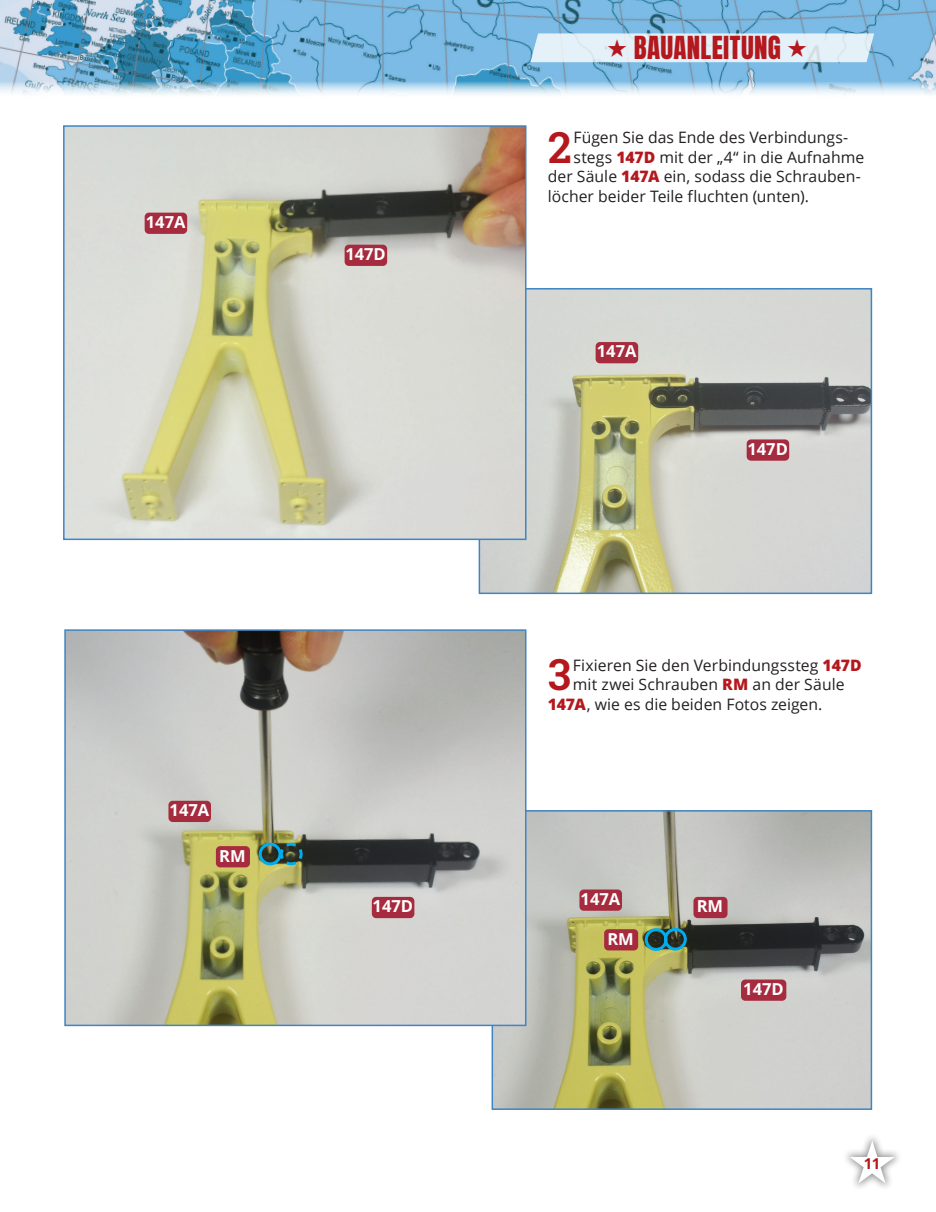
<style>
.page{position:relative;width:936px;height:1212px;background:#fff}
.page>*{position:absolute;margin:0;border:0;box-sizing:border-box;transform-origin:0 0}
.t1{font:600 43.2px "Roboto Slab";color:#b4181d}
.t2{font:27px "Anton";letter-spacing:.01em;color:#b4181d}
.t3{font:700 16.5px "Open Sans";color:#fff}
.t4{font:15.75px "Open Sans";letter-spacing:.005em;color:#231f20}
.t5{font:700 15px "Open Sans";color:#b4181d}
.s1{font-weight:800;color:#b4181d}
.s2{color:#fff}
</style>
<div class="page">
<div style="left:841px;top:1132px;width:61px;height:60px;background:#231f20;opacity:.5"></div>
<img style="left:0;top:0;width:935px;height:95px">
<img style="left:481px;top:291px;width:388px;height:300px">
<div style="left:478px;top:288px;width:394px;height:306px;border:2px solid #3e85c5"></div>
<img style="left:66px;top:128px;width:457px;height:409px">
<div style="left:63px;top:125px;width:463px;height:415px;border:2px solid #3e85c5"></div>
<div style="left:145px;top:213px;width:42px;height:21px;background:#a62b3e;border-radius:4px"></div>
<img style="left:494px;top:813px;width:375px;height:294px">
<div style="left:491px;top:810px;width:381px;height:300px;border:2px solid #3e85c5"></div>
<img style="left:67px;top:632px;width:456px;height:391px">
<div style="left:64px;top:629px;width:462px;height:397px;border:2px solid #3e85c5"></div>
<div style="left:741px;top:979px;width:45px;height:22px;background:#a62b3e;border-radius:4px"></div>
<div style="left:372px;top:897px;width:42px;height:21px;background:#a62b3e;border-radius:4px"></div>
<div style="left:168px;top:801px;width:43px;height:21px;background:#a62b3e;border-radius:4px"></div>
<div style="left:746px;top:439px;width:43px;height:22px;background:#a62b3e;border-radius:4px"></div>
<div style="left:595px;top:342px;width:43px;height:21px;background:#a62b3e;border-radius:4px"></div>
<div style="left:344px;top:245px;width:43px;height:21px;background:#a62b3e;border-radius:4px"></div>
<svg style="left:278px;top:841px;width:26px;height:26px"></svg>
<div style="left:259px;top:843px;width:22px;height:22px;border:3px solid #00aeef;border-radius:50%"></div>
<div style="left:644px;top:928px;width:23px;height:23px;border:3px solid #00aeef;border-radius:50%"></div>
<div style="left:664px;top:928px;width:22px;height:22px;border:3px solid #00aeef;border-radius:50%"></div>
<div style="left:579px;top:889px;width:43px;height:22px;background:#a62b3e;border-radius:4px"></div>
<div style="left:216px;top:846px;width:34px;height:21px;background:#a62b3e;border-radius:4px"></div>
<div style="left:693px;top:897px;width:34px;height:21px;background:#a62b3e;border-radius:4px"></div>
<div style="left:604px;top:929px;width:34px;height:21px;background:#a62b3e;border-radius:4px"></div>
<svg style="left:530px;top:33px;width:344px;height:29px;background:#deedf6"></svg>
<p class="t3" style="left:146px;top:210px;width:41px">147A</p>
<p class="t3" style="left:345px;top:242px;width:42px">147D</p>
<p class="t3" style="left:170px;top:798px;width:41px">147A</p>
<p class="t3" style="left:219px;top:844px;width:28px">RM</p>
<p class="t3" style="left:372px;top:895px;width:42px">147D</p>
<h2 class="t2" style="left:607px;top:34px;width:201px">• BAUANLEITUNG •</h2>
<h1 class="t1" style="left:547px;top:118px;width:25px">2</h1>
<p class="t4" style="left:573px;top:127px;width:276px">Fügen Sie das Ende des Verbindungs-</p>
<p class="t4" style="left:573px;top:146px;width:292px">stegs <span class="s1">147D</span> mit der „4“ in die Aufnahme</p>
<p class="t4" style="left:547px;top:166px;width:314px">der Säule <span class="s1">147A</span> ein, sodass die Schrauben-</p>
<p class="t4" style="left:547px;top:185px;width:263px">löcher beider Teile fluchten (unten).</p>
<p class="t3" style="left:596px;top:340px;width:41px">147A</p>
<p class="t3" style="left:747px;top:437px;width:42px">147D</p>
<h1 class="t1" style="left:547px;top:645px;width:25px">3</h1>
<p class="t4" style="left:573px;top:654px;width:290px">Fixieren Sie den Verbindungssteg <span class="s1">147D</span></p>
<p class="t4" style="left:573px;top:674px;width:273px">mit zwei Schrauben <span class="s1">RM</span> an der Säule</p>
<p class="t4" style="left:547px;top:693px;width:276px"><span class="s1">147A</span>, wie es die beiden Fotos zeigen.</p>
<p class="t3" style="left:580px;top:887px;width:41px">147A</p>
<p class="t3" style="left:607px;top:927px;width:28px">RM</p>
<p class="t3" style="left:696px;top:895px;width:28px">RM</p>
<p class="t3" style="left:743px;top:977px;width:42px">147D</p>
<p class="t5" style="left:847px;top:1153px;width:50px"><span class="s2">•</span>1 1</p>
</div>
